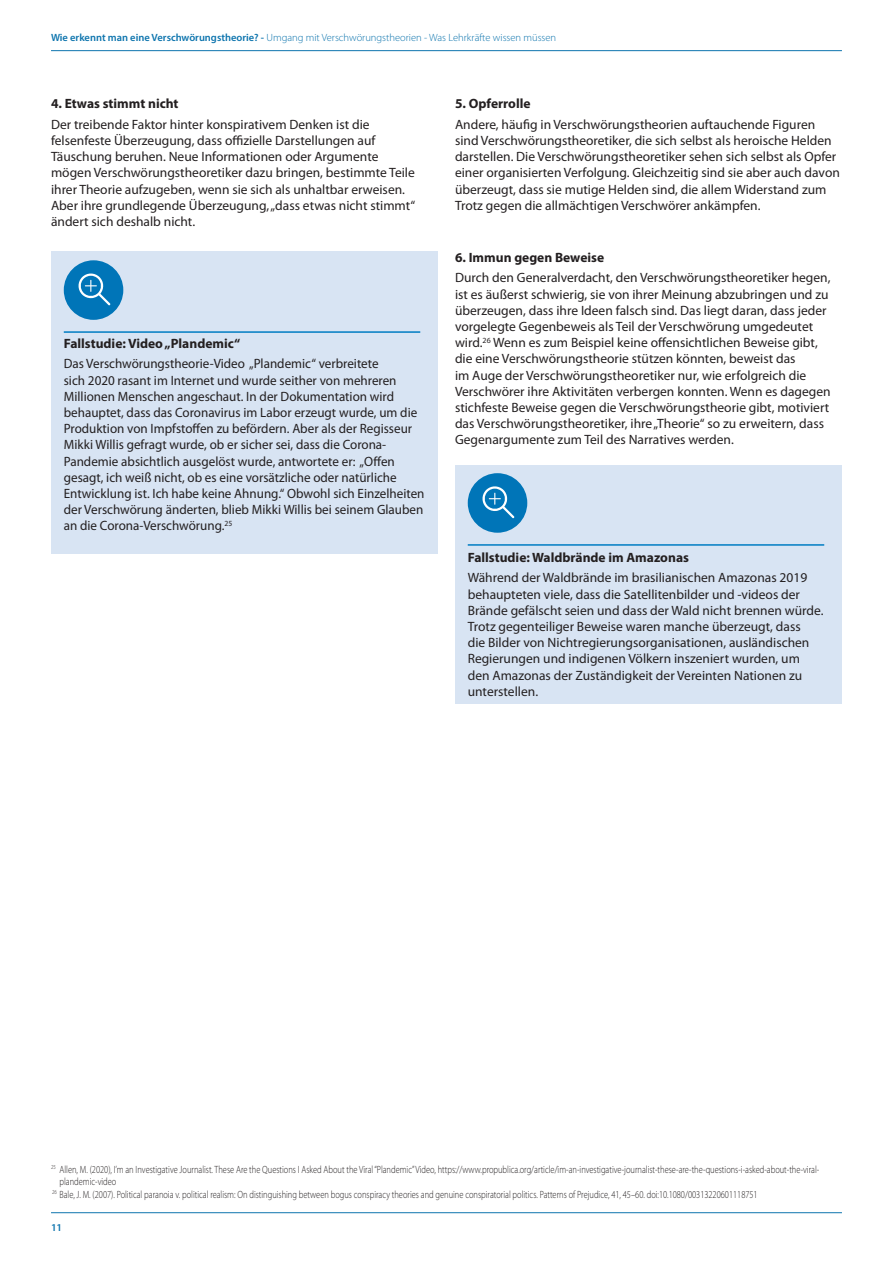
<style>
.page{position:relative;width:893px;height:1263px;background:#fff}
.page>*{position:absolute;margin:0;border:0;box-sizing:border-box;transform-origin:0 0}
.t1{font:13.5px/16.2px "Myriad Pro";color:#231f20}
.t2{font:700 13.5px "Myriad Pro";color:#231f20}
.t3{font:300 10.5px/12.6px "Myriad Pro";color:#231f20;scale:.8 1}
.t4{font:300 10.5px "Myriad Pro";color:#0e75ae}
.t5{font:600 10.5px "Myriad Pro";color:#0e75ae}
.s1{font-weight:600}
</style>
<div class="page">
<hr style="left:51px;top:50px;width:791px;height:1px;background:#0e75ae">
<hr style="left:51px;top:1212px;width:791px;height:1px;background:#0e75ae">
<div style="left:51px;top:252px;width:387px;height:302px;background:#d8e4f3"></div>
<div style="left:64px;top:260px;width:59px;height:60px;background:#0075b8;border-radius:50%"></div>
<svg style="left:78px;top:273px;width:32px;height:32px"></svg>
<hr style="left:64px;top:331px;width:356px;height:2px;background:#007cc2">
<div style="left:455px;top:466px;width:387px;height:238px;background:#d8e4f3"></div>
<div style="left:468px;top:473px;width:59px;height:60px;background:#0075b8;border-radius:50%"></div>
<svg style="left:482px;top:486px;width:32px;height:32px"></svg>
<hr style="left:468px;top:544px;width:356px;height:2px;background:#007cc2">
<p class="t4" style="left:51px;top:32px;width:507px"><span class="s1">Wie erkennt man eine Verschwörungstheorie? -</span> Umgang mit Verschwörungstheorien - Was Lehrkräfte wissen müssen</p>
<p class="t2" style="left:51px;top:95px;width:129px">4. Etwas stimmt nicht</p>
<p class="t1" style="left:51px;top:116px;width:366px">Der treibende Faktor hinter konspirativem Denken ist die felsenfeste Überzeugung, dass offizielle Darstellungen auf Täuschung beruhen. Neue Informationen oder Argumente mögen Verschwörungstheoretiker dazu bringen, bestimmte Teile ihrer Theorie aufzugeben, wenn sie sich als unhaltbar erweisen.<br>Aber ihre grundlegende Überzeugung, „dass etwas nicht stimmt“ ändert sich deshalb nicht.</p>
<p class="t2" style="left:64px;top:335px;width:178px">Fallstudie: Video „Plandemic“</p>
<p class="t1" style="left:64px;top:356px;width:362px">Das Verschwörungstheorie-Video „Plandemic“ verbreitete<br>sich 2020 rasant im Internet und wurde seither von mehreren Millionen Menschen angeschaut. In der Dokumentation wird behauptet, dass das Coronavirus im Labor erzeugt wurde, um die Produktion von Impfstoffen zu befördern. Aber als der Regisseur Mikki Willis gefragt wurde, ob er sicher sei, dass die Corona-Pandemie absichtlich ausgelöst wurde, antwortete er: „Offen gesagt, ich weiß nicht, ob es eine vorsätzliche oder natürliche Entwicklung ist. Ich habe keine Ahnung.“ Obwohl sich Einzelheiten der Verschwörung änderten, blieb Mikki Willis bei seinem Glauben an die Corona-Verschwörung.<sup>25</sup></p>
<p class="t2" style="left:455px;top:95px;width:77px">5. Opferrolle</p>
<p class="t1" style="left:455px;top:116px;width:386px">Andere, häufig in Verschwörungstheorien auftauchende Figuren sind Verschwörungstheoretiker, die sich selbst als heroische Helden darstellen. Die Verschwörungstheoretiker sehen sich selbst als Opfer einer organisierten Verfolgung. Gleichzeitig sind sie aber auch davon überzeugt, dass sie mutige Helden sind, die allem Widerstand zum Trotz gegen die allmächtigen Verschwörer ankämpfen.</p>
<p class="t2" style="left:455px;top:249px;width:151px">6. Immun gegen Beweise</p>
<p class="t1" style="left:455px;top:269px;width:377px">Durch den Generalverdacht, den Verschwörungstheoretiker hegen, ist es äußerst schwierig, sie von ihrer Meinung abzubringen und zu überzeugen, dass ihre Ideen falsch sind. Das liegt daran, dass jeder vorgelegte Gegenbeweis als Teil der Verschwörung umgedeutet wird.<sup>26</sup> Wenn es zum Beispiel keine offensichtlichen Beweise gibt, die eine Verschwörungstheorie stützen könnten, beweist das<br>im Auge der Verschwörungstheoretiker nur, wie erfolgreich die Verschwörer ihre Aktivitäten verbergen konnten. Wenn es dagegen stichfeste Beweise gegen die Verschwörungstheorie gibt, motiviert das Verschwörungstheoretiker, ihre „Theorie“ so zu erweitern, dass Gegenargumente zum Teil des Narratives werden.</p>
<p class="t2" style="left:468px;top:548px;width:223px">Fallstudie: Waldbrände im Amazonas</p>
<p class="t1" style="left:468px;top:569px;width:357px">Während der Waldbrände im brasilianischen Amazonas 2019 behaupteten viele, dass die Satellitenbilder und -videos der Brände gefälscht seien und dass der Wald nicht brennen würde.<br>Trotz gegenteiliger Beweise waren manche überzeugt, dass<br>die Bilder von Nichtregierungsorganisationen, ausländischen Regierungen und indigenen Völkern inszeniert wurden, um den Amazonas der Zuständigkeit der Vereinten Nationen zu unterstellen.</p>
<p class="t3" style="left:60px;top:1163px;width:951px;text-indent:-9px"><sup>25</sup> Allen, M. (2020), I’m an Investigative Journalist. These Are the Questions I Asked About the Viral “Plandemic” Video, https://www.propublica.org/article/im-an-investigative-journalist-these-are-the-questions-i-asked-about-the-viral&shy;plandemic-video</p>
<p class="t3" style="left:52px;top:1188px;width:883px"><sup>26</sup> Bale, J. M. (2007). Political paranoia v. political realism: On distinguishing between bogus conspiracy theories and genuine conspiratorial politics. Patterns of Prejudice, 41, 45–60. doi:10.1080/00313220601118751</p>
<p class="t5" style="left:51px;top:1220px;width:13px">11</p>
</div>
